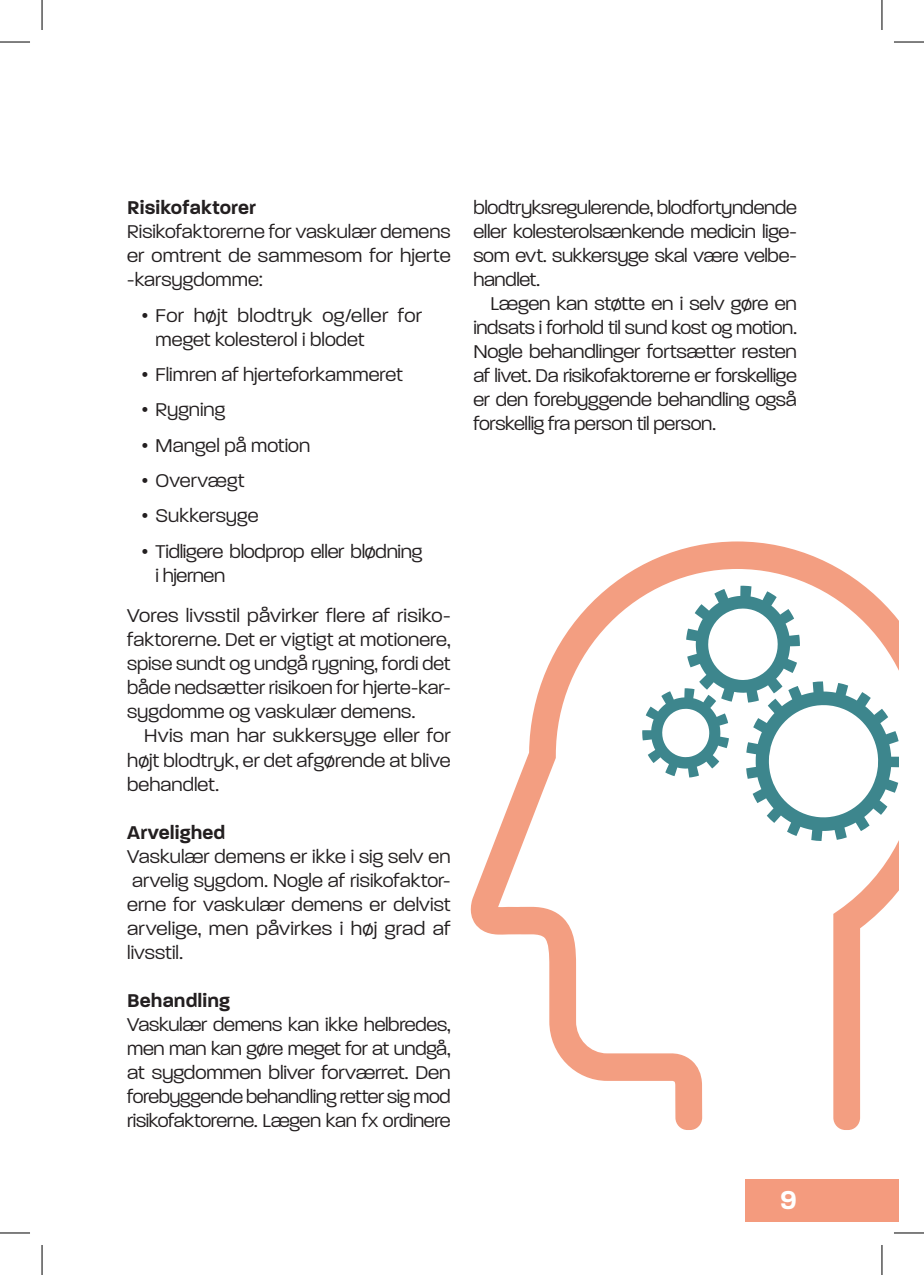
<style>
.page{position:relative;width:924px;height:1275px;background:#fff}
.page>*{position:absolute;margin:0;border:0;box-sizing:border-box;transform-origin:0 0}
.t1{font:600 28px "Paralucent";color:#fff}
.Brødtekst{font:300 20px/24px "Paralucent";letter-spacing:-.005em;color:#231f20;text-align:justify}
.Fed_brødtekst{font:600 20px "Paralucent";letter-spacing:.005em;color:#231f20}
.s1{font-family:"Garamond";font-weight:400}
</style>
<div class="page">
<div style="left:745px;top:1179px;width:153px;height:42px;background:#f49b7e"></div>
<svg style="left:470px;top:541px;width:428px;height:589px"></svg>
<hr style="left:0;top:42px;width:30px;height:1px;background:#000">
<hr style="left:893px;top:42px;width:30px;height:1px;background:#000">
<hr style="left:0;top:1232px;width:30px;height:1px;background:#000">
<hr style="left:893px;top:1232px;width:30px;height:1px;background:#000">
<hr style="left:42px;top:0;width:1px;height:30px;background:#000">
<hr style="left:42px;top:1245px;width:1px;height:30px;background:#000">
<hr style="left:881px;top:0;width:1px;height:30px;background:#000">
<hr style="left:881px;top:1245px;width:1px;height:30px;background:#000">
<p class="Fed_brødtekst" style="left:127px;top:196px;width:130px">Risikofaktorer</p>
<p class="Brødtekst" style="left:127px;top:220px;width:325px">Risikofaktorerne for vaskulær demens er omtrent de sammesom for hjerte -karsygdomme:</p>
<p class="Brødtekst" style="left:155px;top:303px;width:268px;text-indent:-14px"><span class="s1">•</span> For højt blodtryk og/eller for meget kolesterol i blodet</p>
<p class="Brødtekst" style="left:141px;top:363px;width:263px"><span class="s1">•</span> Flimren af hjerteforkammeret</p>
<p class="Brødtekst" style="left:141px;top:398px;width:85px"><span class="s1">•</span> Rygning</p>
<p class="Brødtekst" style="left:141px;top:433px;width:170px"><span class="s1">•</span> Mangel på motion</p>
<p class="Brødtekst" style="left:141px;top:469px;width:105px"><span class="s1">•</span> Overvægt</p>
<p class="Brødtekst" style="left:141px;top:504px;width:119px"><span class="s1">•</span> Sukkersyge</p>
<p class="Brødtekst" style="left:155px;top:539px;width:268px;text-indent:-14px"><span class="s1">•</span> Tidligere blodprop eller blødning i hjernen</p>
<p class="Brødtekst" style="left:127px;top:604px;width:325px">Vores livsstil påvirker flere af risiko&shy;faktorerne. Det er vigtigt at motionere, spise sundt og undgå rygning, fordi det både nedsætter risikoen for hjerte-kar&shy;sygdomme og vaskulær demens.</p>
<p class="Brødtekst" style="left:127px;top:724px;width:325px;text-indent:17px">Hvis man har sukkersyge eller for højt blodtryk, er det afgørende at blive behandlet.</p>
<p class="Fed_brødtekst" style="left:127px;top:820px;width:100px">Arvelighed</p>
<p class="Brødtekst" style="left:127px;top:844px;width:325px">Vaskulær demens er ikke i sig selv en arvelig sygdom. Nogle af risikofaktor&shy;erne for vaskulær demens er delvist arvelige, men påvirkes i høj grad af livsstil.</p>
<p class="Fed_brødtekst" style="left:127px;top:988px;width:104px">Behandling</p>
<p class="Brødtekst" style="left:127px;top:1012px;width:325px">Vaskulær demens kan ikke helbredes, men man kan gøre meget for at undgå, at sygdommen bliver forværret. Den forebyggende behandling retter sig mod risikofaktorerne. Lægen kan fx ordinere</p>
<p class="Brødtekst" style="left:473px;top:196px;width:325px">blodtryksregulerende, blodfortyndende eller kolesterolsænkende medicin lige&shy;som evt. sukkersyge skal være velbe&shy;handlet.</p>
<p class="Brødtekst" style="left:473px;top:292px;width:325px;text-indent:17px">Lægen kan støtte en i selv gøre en indsats i forhold til sund kost og motion.<br>Nogle behandlinger fortsætter resten af livet. Da risikofaktorerne er forskellige er den forebyggende behandling også forskellig fra person til person.</p>
<h1 class="t1" style="left:779px;top:1183px;width:18px">9</h1>
</div>
